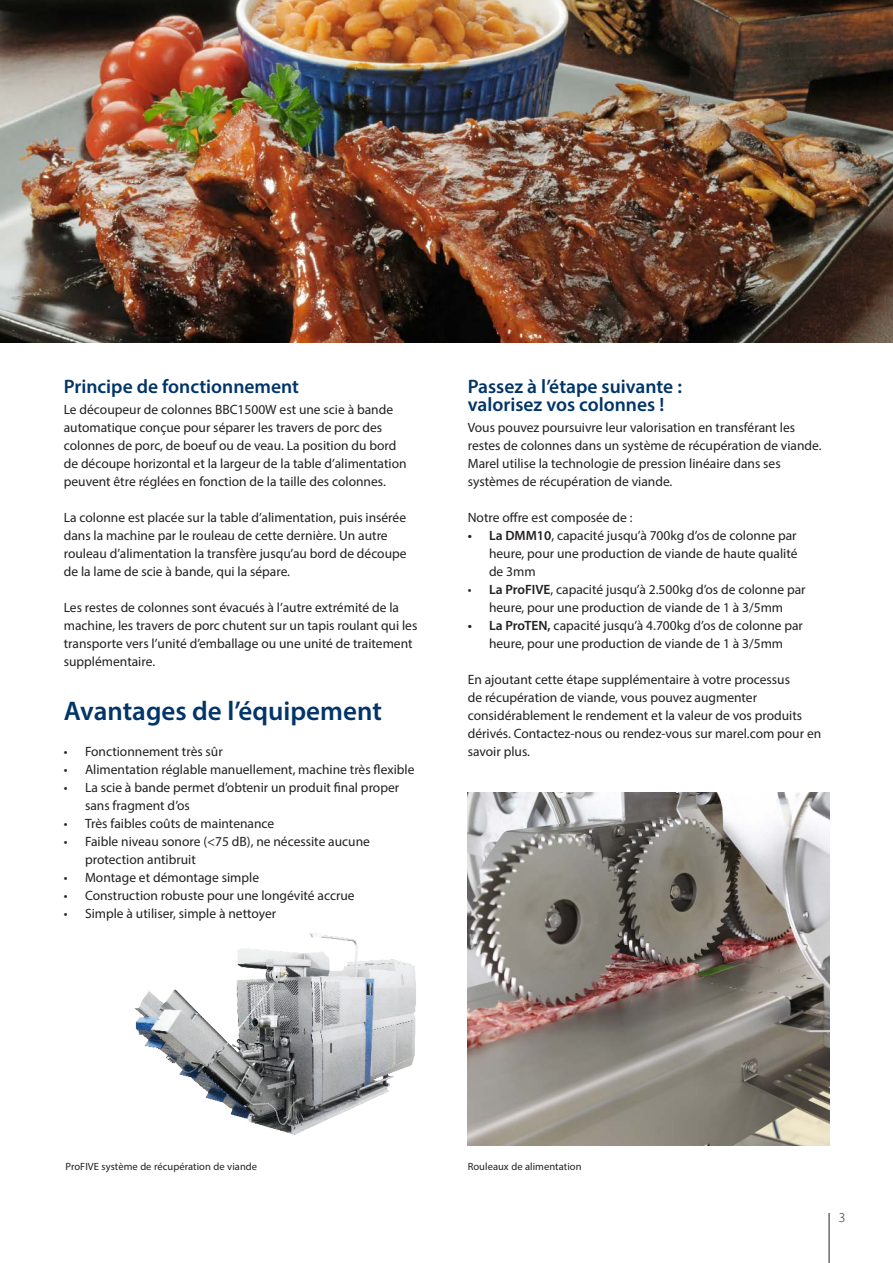
<style>
.page{position:relative;width:893px;height:1263px;background:#fff}
.page>*{position:absolute;margin:0;border:0;box-sizing:border-box;transform-origin:0 0}
.t1{font:600 27px "Myriad Pro";color:#013469}
.t2{font:600 19.5px/18px "Myriad Pro";color:#013469}
.t3{font:13.5px/18px "Myriad Pro";color:#231f20}
.t4{font:300 13.5px "Myriad Pro";color:#231f20}
.t5{font:10.5px "Myriad Pro";letter-spacing:.005em;color:#231f20}
.s1{font-weight:600}
</style>
<div class="page">
<hr style="left:829px;top:1213px;width:1px;height:50px;background:#231f20">
<img style="left:468px;top:792px;width:361px;height:354px">
<img style="left:134px;top:933px;width:282px;height:202px">
<img style="left:0;top:0;width:893px;height:342px">
<h2 class="t2" style="left:64px;top:377px;width:237px">Principe de fonctionnement</h2>
<p class="t3" style="left:64px;top:400px;width:344px">Le découpeur de colonnes BBC1500W est une scie à bande automatique conçue pour séparer les travers de porc des colonnes de porc, de boeuf ou de veau. La position du bord de découpe horizontal et la largeur de la table d’alimentation peuvent être réglées en fonction de la taille des colonnes.</p>
<p class="t3" style="left:64px;top:508px;width:344px">La colonne est placée sur la table d’alimentation, puis insérée dans la machine par le rouleau de cette dernière. Un autre rouleau d’alimentation la transfère jusqu’au bord de découpe de la lame de scie à bande, qui la sépare.</p>
<p class="t3" style="left:64px;top:598px;width:355px">Les restes de colonnes sont évacués à l’autre extrémité de la machine, les travers de porc chutent sur un tapis roulant qui les transporte vers l’unité d’emballage ou une unité de traitement supplémentaire.</p>
<h1 class="t1" style="left:64px;top:694px;width:320px">Avantages de l’équipement</h1>
<p class="t3" style="left:64px;top:742px;width:161px">• Fonctionnement très sûr</p>
<p class="t3" style="left:64px;top:760px;width:352px">• Alimentation réglable manuellement, machine très flexible</p>
<p class="t3" style="left:85px;top:778px;width:316px;text-indent:-21px">• La scie à bande permet d’obtenir un produit final proper sans fragment d’os</p>
<p class="t3" style="left:64px;top:814px;width:212px">• Très faibles coûts de maintenance</p>
<p class="t3" style="left:85px;top:832px;width:286px;text-indent:-21px">• Faible niveau sonore (&lt;75 dB), ne nécessite aucune protection antibruit</p>
<p class="t3" style="left:64px;top:868px;width:197px">• Montage et démontage simple</p>
<p class="t3" style="left:64px;top:886px;width:292px">• Construction robuste pour une longévité accrue</p>
<p class="t3" style="left:64px;top:904px;width:214px">• Simple à utiliser, simple à nettoyer</p>
<h2 class="t2" style="left:468px;top:377px;width:216px">Passez à l’étape suivante : valorisez vos colonnes !</h2>
<p class="t3" style="left:468px;top:418px;width:355px">Vous pouvez poursuivre leur valorisation en transférant les restes de colonnes dans un système de récupération de viande.<br>Marel utilise la technologie de pression linéaire dans ses systèmes de récupération de viande.</p>
<p class="t3" style="left:468px;top:508px;width:166px">Notre offre est composée de :</p>
<p class="t3" style="left:489px;top:526px;width:310px;text-align:justify;text-indent:-21px"><span class="s1">• La DMM10</span>, capacité jusqu’à 700kg d’os de colonne par heure, pour une production de viande de haute qualité de 3mm</p>
<p class="t3" style="left:468px;top:580px;width:339px;text-align:center">• <span class="s1">La ProFIVE</span>, capacité jusqu’à 2.500kg d’os de colonne par heure, pour une production de viande de 1 à 3/5mm</p>
<p class="t3" style="left:468px;top:616px;width:337px;text-align:center"><span class="s1">• La ProTEN,</span> capacité jusqu’à 4.700kg d’os de colonne par heure, pour une production de viande de 1 à 3/5mm</p>
<p class="t3" style="left:468px;top:670px;width:355px">En ajoutant cette étape supplémentaire à votre processus<br>de récupération de viande, vous pouvez augmenter considérablement le rendement et la valeur de vos produits dérivés. Contactez-nous ou rendez-vous sur marel.com pour en savoir plus.</p>
<p class="t5" style="left:66px;top:1160px;width:193px">ProFIVE système de récupération de viande</p>
<p class="t5" style="left:468px;top:1160px;width:115px">Rouleaux de alimentation</p>
<p class="t4" style="left:839px;top:1210px;width:8px">3</p>
</div>
